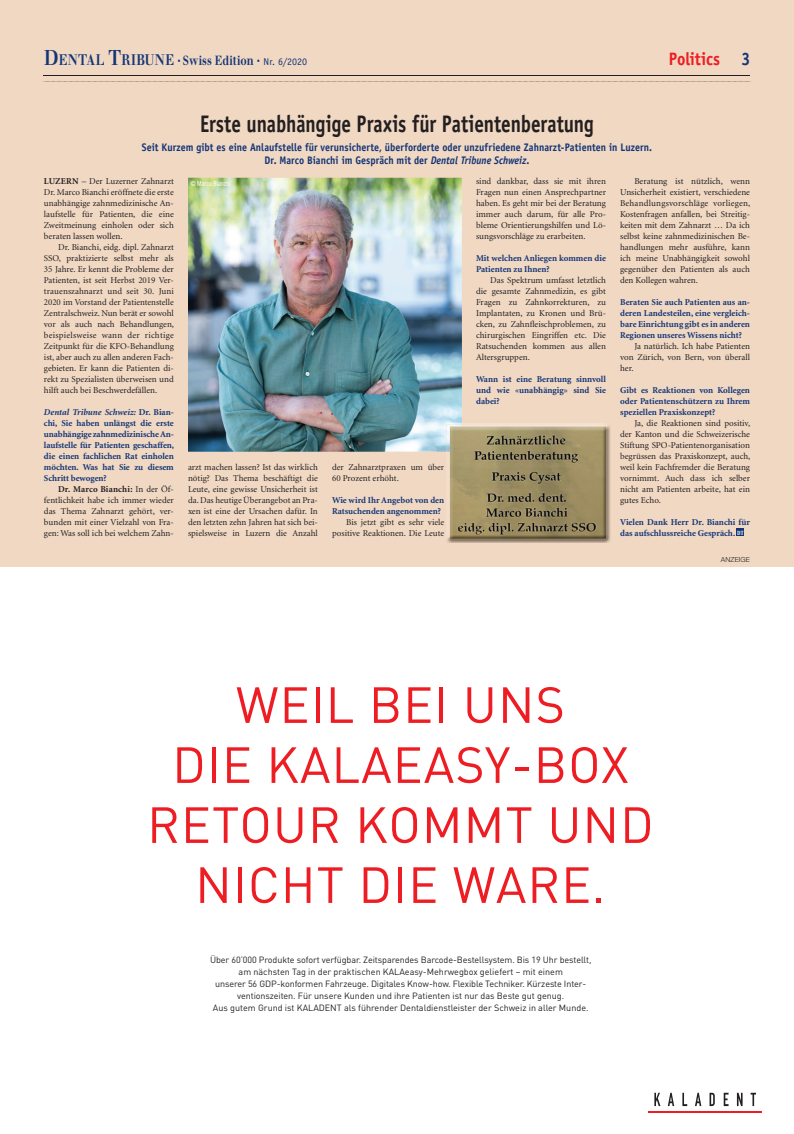
<style>
.page{position:relative;width:794px;height:1134px;background:#f0d8c3}
.page>*{position:absolute;margin:0;border:0;box-sizing:border-box;transform-origin:0 0}
.t1{font:50px/60px "DIN";letter-spacing:.02em;color:#ee1d23;text-align:center}
.t2{font:700 24px "Officina Sans";letter-spacing:-.005em;color:#231f20;scale:.8 1}
.t3{font:700 18px "Officina Sans";letter-spacing:-.01em;color:#ee1d23;scale:.9 1}
.t4{font:15px "Walbaum Bold Os F";letter-spacing:.03em;color:#133576;scale:.8 1}
.t5{font:700 11px/13.2px "Officina Sans";letter-spacing:.005em;color:#133576;text-align:center;scale:.9 1}
.t6{font:9px/11px "Minion";color:#231f20;text-align:justify}
.t7{font:700 9px/11px "Minion";color:#133576;text-align:justify}
.t8{font:9px/12px "DIN";letter-spacing:-.01em;color:#231f20;text-align:center}
.t9{font:condensed 7px "Helvetica Neue";letter-spacing:.015em;color:#fff;scale:.88 1}
.t10{font:300 7px "Helvetica Neue LT Std";letter-spacing:.015em;color:#231f20}
.s1{font-size:21px}
.s2{font-size:13px}
.s3{font-family:"Officina Sans";font-size:10px}
.s4{color:#133576}
.s5{font-style:italic}
.s6{font-weight:700}
</style>
<div class="page">
<div style="left:0;top:567px;width:794px;height:567px;background:#fff"></div>
<svg style="left:654px;top:1093px;width:6px;height:13px"></svg>
<svg style="left:668px;top:1093px;width:6px;height:13px"></svg>
<svg style="left:682px;top:1093px;width:5px;height:13px"></svg>
<svg style="left:695px;top:1093px;width:6px;height:13px"></svg>
<svg style="left:709px;top:1093px;width:6px;height:13px"></svg>
<svg style="left:723px;top:1093px;width:5px;height:13px"></svg>
<svg style="left:737px;top:1093px;width:5px;height:13px"></svg>
<svg style="left:750px;top:1093px;width:6px;height:13px"></svg>
<hr style="left:648px;top:1111px;width:114px;height:1px;background:#ee1d23">
<div style="left:736px;top:529px;width:8px;height:7px;background:#133576"></div>
<img style="left:188px;top:178px;width:274px;height:274px">
<img style="left:446px;top:423px;width:16px;height:1px">
<img style="left:447px;top:424px;width:163px;height:117px">
<img style="left:446px;top:424px;width:16px;height:28px">
<img style="left:450px;top:427px;width:156px;height:112px">
<hr style="left:44px;top:75px;width:706px;height:1px;background:#231f20">
<svg style="left:44px;top:81px;width:706px;height:1px"></svg>
<h3 class="t4" style="left:44px;top:51px;width:330px"><span class="s1">D</span>ENTAL <span class="s1">T</span>RIBUNE · <span class="s2">Swiss Edition</span> · <span class="s3">Nr. 6/2020</span></h3>
<h3 class="t3" style="left:669px;top:48px;width:92px">Politics <span class="s4">3</span></h3>
<h2 class="t2" style="left:200px;top:109px;width:494px">Erste unabhängige Praxis für Patientenberatung</h2>
<p class="t5" style="left:142px;top:140px;width:568px">Seit Kurzem gibt es eine Anlaufstelle für verunsicherte, überforderte oder unzufriedene Zahnarzt-Patienten in Luzern.<br>Dr. Marco Bianchi im Gespräch mit der <span class="s5">Dental Tribune Schweiz</span>.</p>
<p class="t9" style="left:191px;top:180px;width:47px">© Marco Bianchi</p>
<p class="t6" style="left:620px;top:176px;width:132px;text-indent:14px">Beratung ist nützlich, wenn Unsicherheit existiert, verschiedene Behandlungsvorschläge vorliegen, Kostenfragen anfallen, bei Streitig&shy;keiten mit dem Zahnarzt … Da ich selbst keine zahnmedizinischen Be&shy;handlungen mehr ausführe, kann ich meine Unabhängigkeit sowohl gegenüber den Patienten als auch den Kollegen wahren.</p>
<p class="t7" style="left:620px;top:297px;width:131px">Beraten Sie auch Patienten aus an&shy;deren Landesteilen, eine vergleich&shy;bare Einrichtung gibt es in anderen Regionen unseres Wissens nicht?</p>
<p class="t6" style="left:620px;top:341px;width:131px;text-indent:14px">Ja natürlich. Ich habe Patienten von Zürich, von Bern, von überall her.</p>
<p class="t7" style="left:620px;top:385px;width:131px">Gibt es Reaktionen von Kollegen oder Patientenschützern zu Ihrem speziellen Praxiskonzept?</p>
<p class="t6" style="left:620px;top:418px;width:132px;text-indent:14px">Ja, die Reaktionen sind positiv, der Kanton und die Schweizerische Stiftung SPO-Patientenorganisation begrüssen das Praxiskonzept, auch, weil kein Fachfremder die Beratung vornimmt. Auch dass ich selber nicht am Patienten arbeite, hat ein gutes Echo.</p>
<p class="t7" style="left:620px;top:517px;width:131px">Vielen Dank Herr Dr. Bianchi für das aufschlussreiche Gespräch. <sup>DT</sup></p>
<p class="t6" style="left:476px;top:176px;width:131px">sind dankbar, dass sie mit ihren Fragen nun einen Ansprechpartner haben. Es geht mir bei der Beratung immer auch darum, für alle Pro&shy;bleme Orientierungshilfen und Lö&shy;sungsvorschläge zu erarbeiten.</p>
<p class="t7" style="left:476px;top:253px;width:131px">Mit welchen Anliegen kommen die<br>Patienten zu Ihnen?</p>
<p class="t6" style="left:476px;top:275px;width:131px;text-indent:14px">Das Spektrum umfasst letztlich die gesamte Zahnmedizin, es gibt Fragen zu Zahnkorrekturen, zu Implantaten, zu Kronen und Brü&shy;cken, zu Zahnfleischproblemen, zu chi rurgischen Eingriffen etc. Die Rat suchenden kommen aus allen Altersgruppen.</p>
<p class="t7" style="left:476px;top:374px;width:131px">Wann ist eine Beratung sinnvoll und wie «unabhängig» sind Sie dabei?</p>
<p class="t6" style="left:44px;top:176px;width:131px"><span class="s6">LUZERN</span> – Der Luzerner Zahnarzt Dr. Marco Bianchi eröffnete die erste unabhängige zahnmedizinische An&shy;laufstelle für Patienten, die eine Zweitmeinung einholen oder sich beraten lassen wollen.</p>
<p class="t6" style="left:44px;top:242px;width:132px;text-indent:14px">Dr. Bianchi, eidg. dipl. Zahnarzt SSO, praktizierte selbst mehr als 35 Jahre. Er kennt die Probleme der Patienten, ist seit Herbst 2019 Ver&shy;trauenszahnarzt und seit 30. Juni 2020 im Vorstand der Patientenstelle Zentralschweiz. Nun berät er sowohl vor als auch nach Behandlungen, beispielsweise wann der richtige Zeitpunkt für die KFO-Behandlung ist, aber auch zu allen anderen Fach&shy;gebieten. Er kann die Patienten di&shy;rekt zu Spezialisten überweisen und hilft auch bei Beschwerdefällen.</p>
<p class="t7" style="left:44px;top:407px;width:132px"><span class="s5">Dental Tribune Schweiz:</span> Dr. Bian&shy;chi, Sie haben unlängst die erste unabhängige zahnmedizinische An&shy;laufstelle für Patienten geschaffen, die einen fachlichen Rat einholen möchten. Was hat Sie zu diesem Schritt bewogen?</p>
<p class="t6" style="left:44px;top:484px;width:131px;text-indent:14px"><span class="s6">Dr. Marco Bianchi:</span> In der Öf&shy;fentlichkeit habe ich immer wieder das Thema Zahnarzt gehört, ver&shy;bunden mit einer Vielzahl von Fra&shy;gen: Was soll ich bei welchem Zahn-</p>
<p class="t6" style="left:188px;top:462px;width:131px">arzt machen lassen? Ist das wirklich nötig? Das Thema beschäftigt die Leute, eine gewisse Unsicherheit ist da. Das heutige Überangebot an Pra&shy;xen ist eine der Ursachen dafür. In den letzten zehn Jahren hat sich bei&shy;spielsweise in Luzern die Anzahl</p>
<p class="t6" style="left:332px;top:462px;width:114px">der Zahnarztpraxen um über<br>60 Prozent erhöht.</p>
<p class="t7" style="left:332px;top:495px;width:114px">Wie wird Ihr Angebot von den<br>Ratsuchenden angenommen?</p>
<p class="t6" style="left:332px;top:517px;width:114px;text-align:right">Bis jetzt gibt es sehr viele positive Reaktionen. Die Leute</p>
<h1 class="t1" style="left:147px;top:674px;width:508px">WEIL BEI UNS<br>DIE KALAEASY-BOX<br>RETOUR KOMMT UND<br>NICHT DIE WARE.</h1>
<p class="t8" style="left:210px;top:953px;width:383px">Über 60’000 Produkte sofort verfügbar. Zeitsparendes Barcode-Bestellsystem. Bis 19 Uhr bestellt, am nächsten Tag in der praktischen KALAeasy-Mehrwegbox geliefert – mit einem<br>unserer 56 GDP-konformen Fahrzeuge. Digitales Know-how. Flexible Techniker. Kürzeste Inter&shy;ventionszeiten. Für unsere Kunden und ihre Patienten ist nur das Beste gut genug.<br>Aus gutem Grund ist KALADENT als führender Dentaldienstleister der Schweiz in aller Munde.</p>
<p class="t10" style="left:721px;top:555px;width:31px">ANZEIGE</p>
</div>
